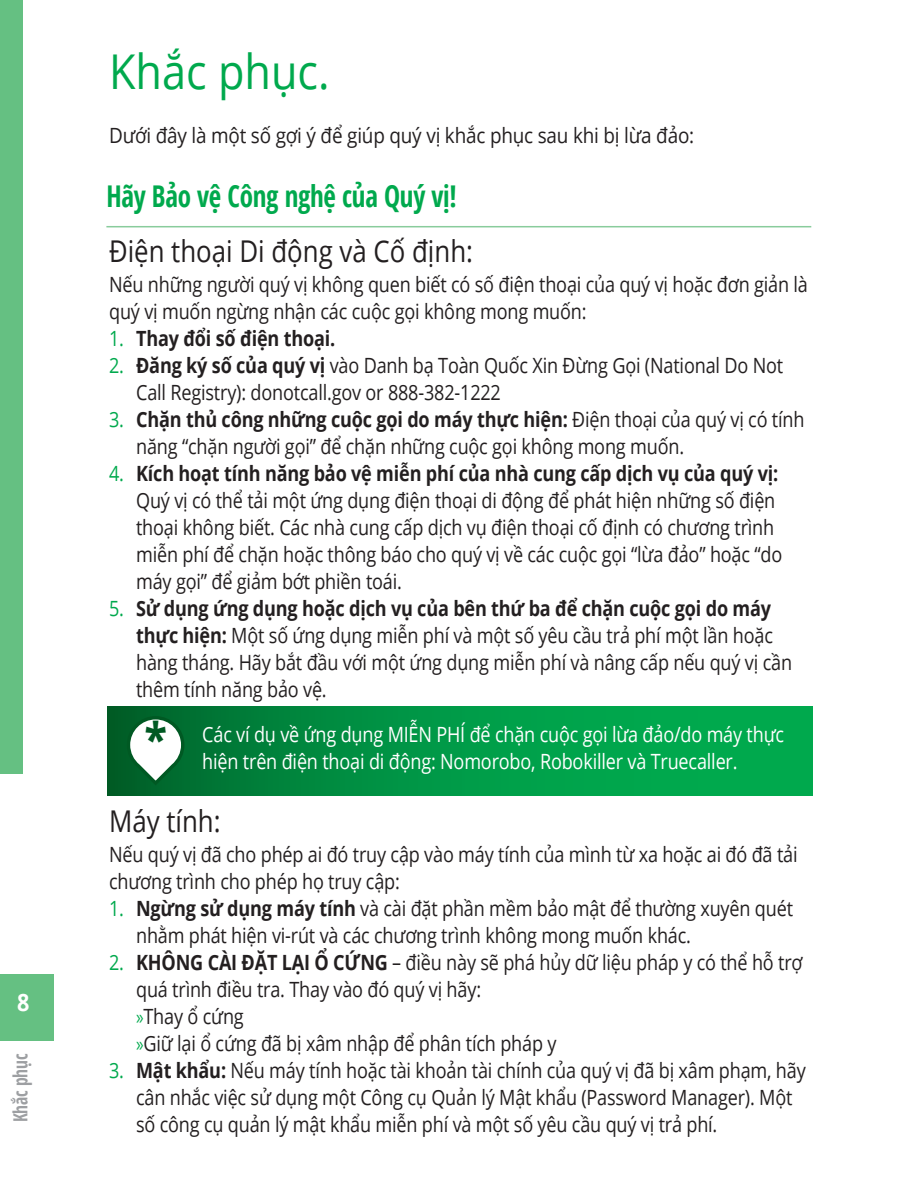
<style>
.page{position:relative;width:919px;height:1188px;background:#fff}
.page>*{position:absolute;margin:0;border:0;box-sizing:border-box;transform-origin:0 0}
.t1{font:700 condensed 54px "Open Sans";color:#005923;scale:.9 1}
.T5_32{font:48px "Open Sans";color:#00a94d;scale:.9 1}
.H1_20{font:30px "Open Sans";color:#231f20;scale:.86 1}
.t2{font:700 condensed 30px "Open Sans";letter-spacing:-.01em;color:#00a94d;scale:.9 1}
.t3{font:700 24px "Open Sans";color:#fff;scale:.9 1}
.Bullet_List{font:21px/27px "Open Sans";letter-spacing:-.01em;color:#231f20;scale:.86 1}
.t4{font:21px "Open Sans";letter-spacing:-.01em;color:#fff;scale:.86 1}
.Bullet_List-2{font:21px "Open Sans";letter-spacing:-.01em;color:#231f20;scale:.9 1}
.t5{font:700 21px "Open Sans";letter-spacing:-.01em;color:#231f20;scale:.86 1}
.t6{font:700 condensed 19.5px "Open Sans";letter-spacing:-.01em;color:#9d9fa2;scale:.9 1}
.s1{font-weight:400;color:#00a94d}
.s2{color:#00a94d}
.s3{font-weight:700}
.s4{font-family:"Myriad Pro";color:#00a94d}
</style>
<div class="page">
<div style="left:0;top:974px;width:54px;height:67px;background:#65c082"></div>
<div style="left:0;top:0;width:22px;height:773px;background:#65c082"></div>
<hr style="left:106px;top:226px;width:705px;height:1px;background:#89cc9c">
<svg style="left:108px;top:706px;width:704px;height:89px;background:#009644"></svg>
<svg style="left:125px;top:714px;width:61px;height:74px"></svg>
<p class="t3" style="left:17px;top:985px;width:15px">8</p>
<p class="t6" style="left:7px;top:1122px;width:78px;rotate:-90deg">Khắc phục</p>
<p class="T5_32" style="left:109px;top:38px;width:246px">Khắc phục.</p>
<p class="Bullet_List-2" style="left:109px;top:121px;width:652px">Dưới đây là một số gợi ý để giúp quý vị khắc phục sau khi bị lừa đảo:</p>
<p class="t2" style="left:106px;top:175px;width:391px">Hãy Bảo vệ Công nghệ của Quý vị!</p>
<p class="H1_20" style="left:109px;top:231px;width:425px">Điện thoại Di động và Cố định:</p>
<p class="Bullet_List" style="left:109px;top:270px;width:814px">Nếu những người quý vị không quen biết có số điện thoại của quý vị hoặc đơn giản là quý vị muốn ngừng nhận các cuộc gọi không mong muốn:</p>
<p class="t5" style="left:109px;top:324px;width:264px"><span class="s1">1.</span> Thay đổi số điện thoại.</p>
<p class="Bullet_List" style="left:136px;top:351px;width:754px;text-indent:-27px"><span class="s2">2.</span> <span class="s3">Đăng ký số của quý vị</span> vào Danh bạ Toàn Quốc Xin Đừng Gọi (National Do Not<br>Call Registry): donotcall.gov or 888-382-1222</p>
<p class="Bullet_List" style="left:136px;top:405px;width:779px;text-indent:-27px"><span class="s2">3.</span> <span class="s3">Chặn thủ công những cuộc gọi do máy thực hiện:</span> Điện thoại của quý vị có tính năng “chặn người gọi” để chặn những cuộc gọi không mong muốn.</p>
<p class="Bullet_List" style="left:136px;top:459px;width:753px;text-indent:-27px"><span class="s2">4.</span> <span class="s3">Kích hoạt tính năng bảo vệ miễn phí của nhà cung cấp dịch vụ của quý vị:<br></span>Quý vị có thể tải một ứng dụng điện thoại di động để phát hiện những số điện thoại không biết. Các nhà cung cấp dịch vụ điện thoại cố định có chương trình miễn phí để chặn hoặc thông báo cho quý vị về các cuộc gọi “lừa đảo” hoặc “do máy gọi” để giảm bớt phiền toái.</p>
<p class="Bullet_List" style="left:136px;top:594px;width:764px;text-indent:-27px"><span class="s2">5.</span> <span class="s3">Sử dụng ứng dụng hoặc dịch vụ của bên thứ ba để chặn cuộc gọi do máy thực hiện:</span> Một số ứng dụng miễn phí và một số yêu cầu trả phí một lần hoặc hàng tháng. Hãy bắt đầu với một ứng dụng miễn phí và nâng cấp nếu quý vị cần thêm tính năng bảo vệ.</p>
<p class="t4" style="left:202px;top:720px;width:678px">Các ví dụ về ứng dụng MIỄN PHÍ để chặn cuộc gọi lừa đảo/do máy thực</p>
<p class="t1" style="left:144px;top:705px;width:27px">*</p>
<p class="t4" style="left:202px;top:747px;width:624px">hiện trên điện thoại di động: Nomorobo, Robokiller và Truecaller.</p>
<p class="H1_20" style="left:109px;top:801px;width:131px">Máy tính:</p>
<p class="Bullet_List" style="left:109px;top:840px;width:802px">Nếu quý vị đã cho phép ai đó truy cập vào máy tính của mình từ xa hoặc ai đó đã tải chương trình cho phép họ truy cập:</p>
<p class="Bullet_List" style="left:136px;top:894px;width:765px;text-indent:-27px"><span class="s2">1.</span> <span class="s3">Ngừng sử dụng máy tính</span> và cài đặt phần mềm bảo mật để thường xuyên quét nhằm phát hiện vi-rút và các chương trình không mong muốn khác.</p>
<p class="Bullet_List" style="left:136px;top:948px;width:776px;text-indent:-27px"><span class="s2">2.</span> <span class="s3">KHÔNG CÀI ĐẶT LẠI Ổ CỨNG</span> – điều này sẽ phá hủy dữ liệu pháp y có thể hỗ trợ quá trình điều tra. Thay vào đó quý vị hãy:</p>
<p class="Bullet_List" style="left:136px;top:1002px;width:127px"><span class="s4">»</span>Thay ổ cứng</p>
<p class="Bullet_List" style="left:136px;top:1029px;width:490px"><span class="s4">»</span>Giữ lại ổ cứng đã bị xâm nhập để phân tích pháp y</p>
<p class="Bullet_List" style="left:136px;top:1056px;width:780px;text-indent:-27px"><span class="s2">3.</span> <span class="s3">Mật khẩu:</span> Nếu máy tính hoặc tài khoản tài chính của quý vị đã bị xâm phạm, hãy cân nhắc việc sử dụng một Công cụ Quản lý Mật khẩu (Password Manager). Một số công cụ quản lý mật khẩu miễn phí và một số yêu cầu quý vị trả phí.</p>
</div>
